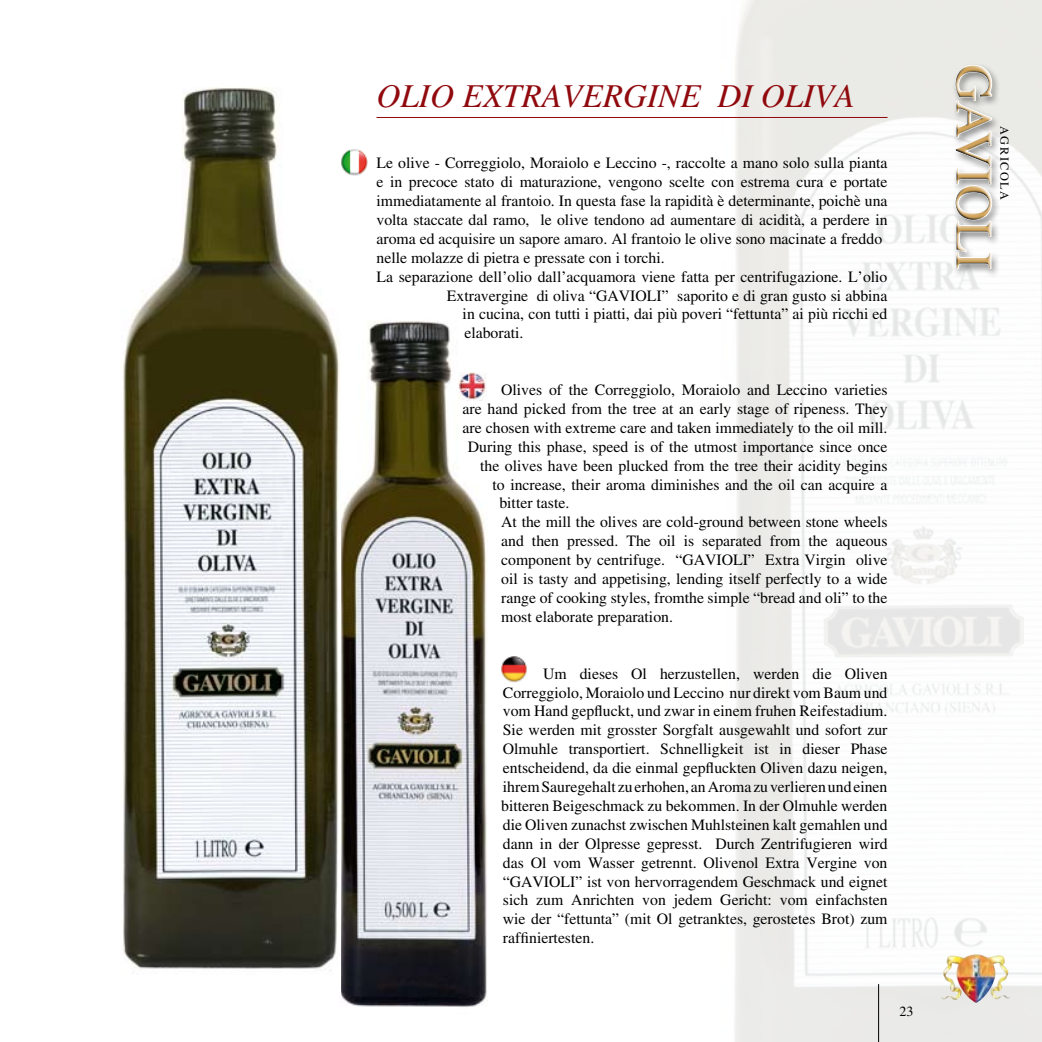
<style>
.page{position:relative;width:1042px;height:1042px;background:#fff}
.page>*{position:absolute;margin:0;border:0;box-sizing:border-box;transform-origin:0 0}
.t1{font:50.75px "Times";color:#d0a45c}
.t2{font:italic 33.25px "Times";color:#90090d}
.t3{font:15.75px/18.9px "Times";color:#000;text-align:justify}
.t4{font:14px "Times";color:#000}
.t5{font:12.25px "Times";letter-spacing:.13em;color:#000}
</style>
<div class="page">
<img style="left:735px;top:0;width:307px;height:1042px">
<img style="left:341px;top:321px;width:146px;height:686px">
<hr style="left:878px;top:984px;width:1px;height:58px;background:#000">
<img style="left:940px;top:954px;width:32px;height:45px">
<div style="left:952px;top:62px;width:83px;height:290px;background:#000;opacity:.45"></div>
<div style="left:943px;top:53px;width:63px;height:269px;background:#000;opacity:.9"></div>
<hr style="left:376px;top:117px;width:511px;height:1px;background:#90090d">
<img style="left:123px;top:87px;width:217px;height:884px">
<img style="left:341px;top:149px;width:27px;height:27px">
<img style="left:458px;top:372px;width:28px;height:28px">
<img style="left:501px;top:656px;width:26px;height:27px">
<h2 class="t2" style="left:376px;top:78px;width:480px">OLIO EXTRAVERGINE DI OLIVA</h2>
<p class="t3" style="left:376px;top:153px;width:513px">Le olive - Correggiolo, Moraiolo e Leccino -, raccolte a mano solo sulla pianta</p>
<p class="t3" style="left:376px;top:172px;width:512px">e in precoce stato di maturazione, vengono scelte con estrema cura e portate</p>
<p class="t3" style="left:376px;top:191px;width:512px">immediatamente al frantoio. In questa fase la rapidità è determinante, poichè una</p>
<p class="t3" style="left:376px;top:210px;width:512px">volta staccate dal ramo, le olive tendono ad aumentare di acidità, a perdere in</p>
<p class="t3" style="left:376px;top:229px;width:507px">aroma ed acquisire un sapore amaro. Al frantoio le olive sono macinate a freddo</p>
<p class="t3" style="left:376px;top:248px;width:290px">nelle molazze di pietra e pressate con i torchi.</p>
<p class="t3" style="left:376px;top:267px;width:512px">La separazione dell’olio dall’acquamora viene fatta per centrifugazione. L’olio</p>
<p class="t3" style="left:447px;top:286px;width:442px">Extravergine di oliva “GAVIOLI” saporito e di gran gusto si abbina</p>
<p class="t3" style="left:463px;top:305px;width:426px">in cucina, con tutti i piatti, dai più poveri “fettunta” ai più ricchi ed</p>
<p class="t3" style="left:464px;top:323px;width:61px">elaborati.</p>
<p class="t3" style="left:501px;top:380px;width:388px">Olives of the Correggiolo, Moraiolo and Leccino varieties</p>
<p class="t3" style="left:463px;top:399px;width:426px">are hand picked from the tree at an early stage of ripeness. They</p>
<p class="t3" style="left:463px;top:418px;width:426px">are chosen with extreme care and taken immediately to the oil mill.</p>
<p class="t3" style="left:468px;top:437px;width:421px">During this phase, speed is of the utmost importance since once</p>
<p class="t3" style="left:480px;top:456px;width:409px">the olives have been plucked from the tree their acidity begins</p>
<p class="t3" style="left:492px;top:475px;width:397px">to increase, their aroma diminishes and the oil can acquire a</p>
<p class="t3" style="left:499px;top:494px;width:71px">bitter taste.</p>
<p class="t3" style="left:501px;top:512px;width:388px">At the mill the olives are cold-ground between stone wheels</p>
<p class="t3" style="left:501px;top:531px;width:388px">and then pressed. The oil is separated from the aqueous</p>
<p class="t3" style="left:501px;top:550px;width:388px">component by centrifuge. “GAVIOLI” Extra Virgin olive</p>
<p class="t3" style="left:501px;top:569px;width:388px">oil is tasty and appetising, lending itself perfectly to a wide</p>
<p class="t3" style="left:501px;top:588px;width:388px">range of cooking styles, fromthe simple “bread and oli” to the</p>
<p class="t3" style="left:501px;top:607px;width:173px">most elaborate preparation.</p>
<p class="t3" style="left:501px;top:664px;width:388px;text-indent:42px">Um dieses Ol herzustellen, werden die Oliven Correggiolo, Moraiolo und Leccino nur direkt vom Baum und vom Hand gepfluckt, und zwar in einem fruhen Reifestadium.<br>Sie werden mit grosster Sorgfalt ausgewahlt und sofort zur Olmuhle transportiert. Schnelligkeit ist in dieser Phase entscheidend, da die einmal gepfluckten Oliven dazu neigen, ihrem Sauregehalt zu erhohen, an Aroma zu verlieren und einen bitteren Beigeschmack zu bekommen. In der Olmuhle werden die Oliven zunachst zwischen Muhlsteinen kalt gemahlen und dann in der Olpresse gepresst. Durch Zentrifugieren wird das Ol vom Wasser getrennt. Olivenol Extra Vergine von “GAVIOLI” ist von hervorragendem Geschmack und eignet sich zum Anrichten von jedem Gericht: vom einfachsten wie der “fettunta” (mit Ol getranktes, gerostetes Brot) zum raffiniertesten.</p>
<p class="t4" style="left:899px;top:1003px;width:15px">23</p>
<h1 class="t1" style="left:1002px;top:64px;width:206px;rotate:90deg">GAVIOLI</h1>
<p class="t5" style="left:1011px;top:126px;width:76px;rotate:90deg">AGRICOLA</p>
</div>
